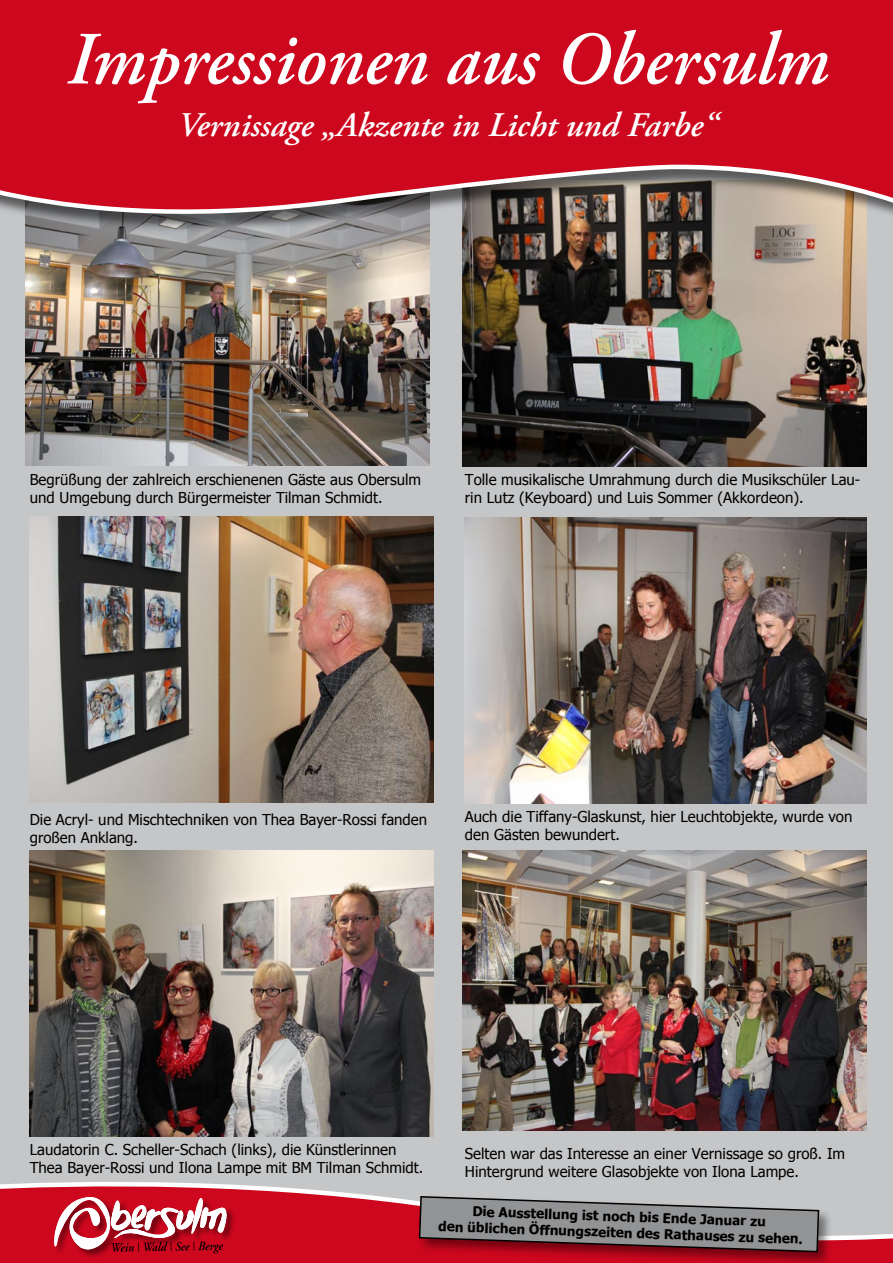
<style>
.page{position:relative;width:893px;height:1263px;background:#fff}
.page>*{position:absolute;margin:0;border:0;box-sizing:border-box;transform-origin:0 0}
.t1{font:italic 600 74.85px "Adobe Garamond Pro";color:#fff;scale:.96 1}
.t2{font:italic 600 34.5px "Adobe Garamond Pro";color:#fff}
.t3{font:15px/18px "Tahoma";color:#000}
.t4{font:700 13.5px/16.2px "Tahoma";color:#000;text-align:center}
</style>
<div class="page">
<div style="left:0;top:241px;width:893px;height:908px;background:#c5c6c8"></div>
<img style="left:462px;top:241px;width:404px;height:225px">
<img style="left:25px;top:241px;width:404px;height:224px">
<svg style="left:0;top:0;width:893px;height:241px;background:#bd2233"></svg>
<svg style="left:0;top:1149px;width:893px;height:114px;background:#c88992"></svg>
<div style="left:53px;top:1196px;width:183px;height:63px;background:#000;opacity:.45"></div>
<svg style="left:45px;top:1154px;width:183px;height:109px"></svg>
<img style="left:30px;top:517px;width:404px;height:285px">
<img style="left:465px;top:517px;width:401px;height:286px">
<img style="left:30px;top:850px;width:404px;height:286px">
<img style="left:462px;top:850px;width:404px;height:281px">
<div style="left:416px;top:1193px;width:419px;height:70px;background:#000;opacity:.44"></div>
<svg style="left:418px;top:1195px;width:402px;height:58px;background:#907e82"></svg>
<h1 class="t1" style="left:67px;top:17px;width:795px">Impressionen aus Obersulm</h1>
<h2 class="t2" style="left:178px;top:105px;width:541px">Vernissage „Akzente in Licht und Farbe“</h2>
<p class="t3" style="left:30px;top:470px;width:393px">Begrüßung der zahlreich erschienenen Gäste aus Obersulm und Umgebung durch Bürgermeister Tilman Schmidt.</p>
<p class="t3" style="left:465px;top:470px;width:397px">Tolle musikalische Umrahmung durch die Musikschüler Lau&shy;rin Lutz (Keyboard) und Luis Sommer (Akkordeon).</p>
<p class="t3" style="left:30px;top:809px;width:399px">Die Acryl- und Mischtechniken von Thea Bayer-Rossi fanden großen Anklang.</p>
<p class="t3" style="left:465px;top:807px;width:389px">Auch die Tiffany-Glaskunst, hier Leuchtobjekte, wurde von den Gästen bewundert.</p>
<p class="t3" style="left:30px;top:1139px;width:395px">Laudatorin C. Scheller-Schach (links), die Künstlerinnen<br>Thea Bayer-Rossi und Ilona Lampe mit BM Tilman Schmidt.</p>
<p class="t3" style="left:465px;top:1144px;width:382px">Selten war das Interesse an einer Vernissage so groß. Im<br>Hintergrund weitere Glasobjekte von Ilona Lampe.</p>
<p class="t4" style="left:439px;top:1201px;width:366px;rotate:2deg">Die Ausstellung ist noch bis Ende Januar zu<br>den üblichen Öffnungszeiten des Rathauses zu sehen.</p>
</div>
